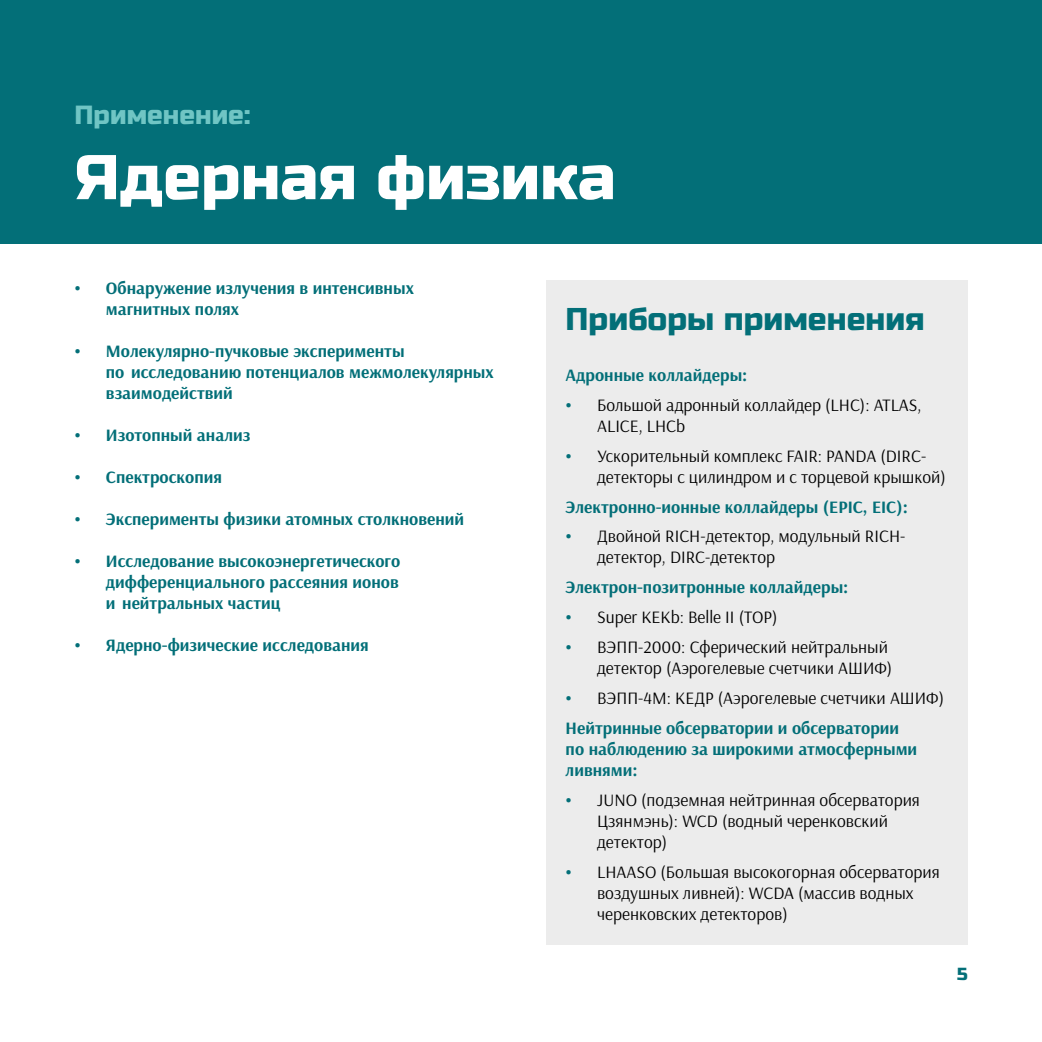
<style>
.page{position:relative;width:1042px;height:1042px;background:#fff}
.page>*{position:absolute;margin:0;border:0;box-sizing:border-box;transform-origin:0 0}
.t1{font:63px "Russo One";color:#fff}
.t2{font:31.5px "Russo One";color:#036f78}
.t3{font:26.25px "Russo One";color:#70c5c4}
.t4{font:17.5px/21px "Arsenal";color:#000}
.t5{font:700 17.5px/21px "Arsenal";color:#036f78}
.t6{font:17.5px "Russo One";color:#036f78}
.s1{font-weight:700;color:#036f78}
</style>
<div class="page">
<div style="left:0;top:0;width:1042px;height:243px;background:#036f78"></div>
<div style="left:546px;top:281px;width:421px;height:664px;background:#ececec"></div>
<h3 class="t3" style="left:74px;top:99px;width:177px">Применение:</h3>
<h1 class="t1" style="left:74px;top:141px;width:542px">Ядерная физика</h1>
<p class="t5" style="left:106px;top:278px;width:309px;text-indent:-31px">• Обнаружение излучения в интенсивных магнитных полях</p>
<p class="t5" style="left:106px;top:341px;width:389px;text-indent:-31px">• Молекулярно-пучковые эксперименты<br>по исследованию потенциалов межмолекулярных взаимодействий</p>
<p class="t5" style="left:74px;top:425px;width:177px">• Изотопный анализ</p>
<p class="t5" style="left:74px;top:467px;width:149px">• Спектроскопия</p>
<p class="t5" style="left:74px;top:509px;width:391px">• Эксперименты физики атомных столкновений</p>
<p class="t5" style="left:106px;top:551px;width:296px;text-align:justify;text-indent:-31px">• Исследование высокоэнергетического дифференциального рассеяния ионов и нейтральных частиц</p>
<p class="t5" style="left:74px;top:635px;width:296px">• Ядерно-физические исследования</p>
<h2 class="t2" style="left:566px;top:301px;width:361px">Приборы применения</h2>
<p class="t5" style="left:566px;top:365px;width:183px">Адронные коллайдеры:</p>
<p class="t4" style="left:597px;top:394px;width:326px;text-indent:-32px"><span class="s1">•</span> Большой адронный коллайдер (LHC): ATLAS,<br>ALICE, LHCb</p>
<p class="t4" style="left:597px;top:445px;width:350px;text-indent:-32px"><span class="s1">•</span> Ускорительный комплекс FAIR: PANDA (DIRC&shy;детекторы с цилиндром и с торцевой крышкой)</p>
<p class="t5" style="left:566px;top:497px;width:344px">Электронно-ионные коллайдеры (EPIC, EIC):</p>
<p class="t4" style="left:597px;top:526px;width:310px;text-indent:-32px"><span class="s1">•</span> Двойной RICH-детектор, модульный RICH&shy;детектор, DIRC-детектор</p>
<p class="t5" style="left:566px;top:577px;width:284px">Электрон-позитронные коллайдеры:</p>
<p class="t4" style="left:566px;top:607px;width:213px"><span class="s1">•</span> Super KEKb: Belle II (TOP)</p>
<p class="t4" style="left:566px;top:637px;width:328px;text-align:right"><span class="s1">•</span> ВЭПП-2000: Сферический нейтральный детектор (Аэрогелевые счетчики АШИФ)</p>
<p class="t4" style="left:566px;top:683px;width:380px;line-height:29.9px"><span class="s1">•</span> ВЭПП-4М: КЕДР (Аэрогелевые счетчики АШИФ)<br><span class="s1">Нейтринные обсерватории и обсерватории</span></p>
<p class="t5" style="left:566px;top:739px;width:353px">по наблюдению за широкими атмосферными ливнями:</p>
<p class="t4" style="left:597px;top:790px;width:324px;text-indent:-32px"><span class="s1">•</span> JUNO (подземная нейтринная обсерватория<br>Цзянмэнь): WCD (водный черенковский детектор)</p>
<p class="t4" style="left:597px;top:862px;width:344px;text-indent:-32px"><span class="s1">•</span> LHAASO (Большая высокогорная обсерватория воздушных ливней): WCDA (массив водных черенковских детекторов)</p>
<p class="t6" style="left:957px;top:963px;width:12px">5</p>
</div>
